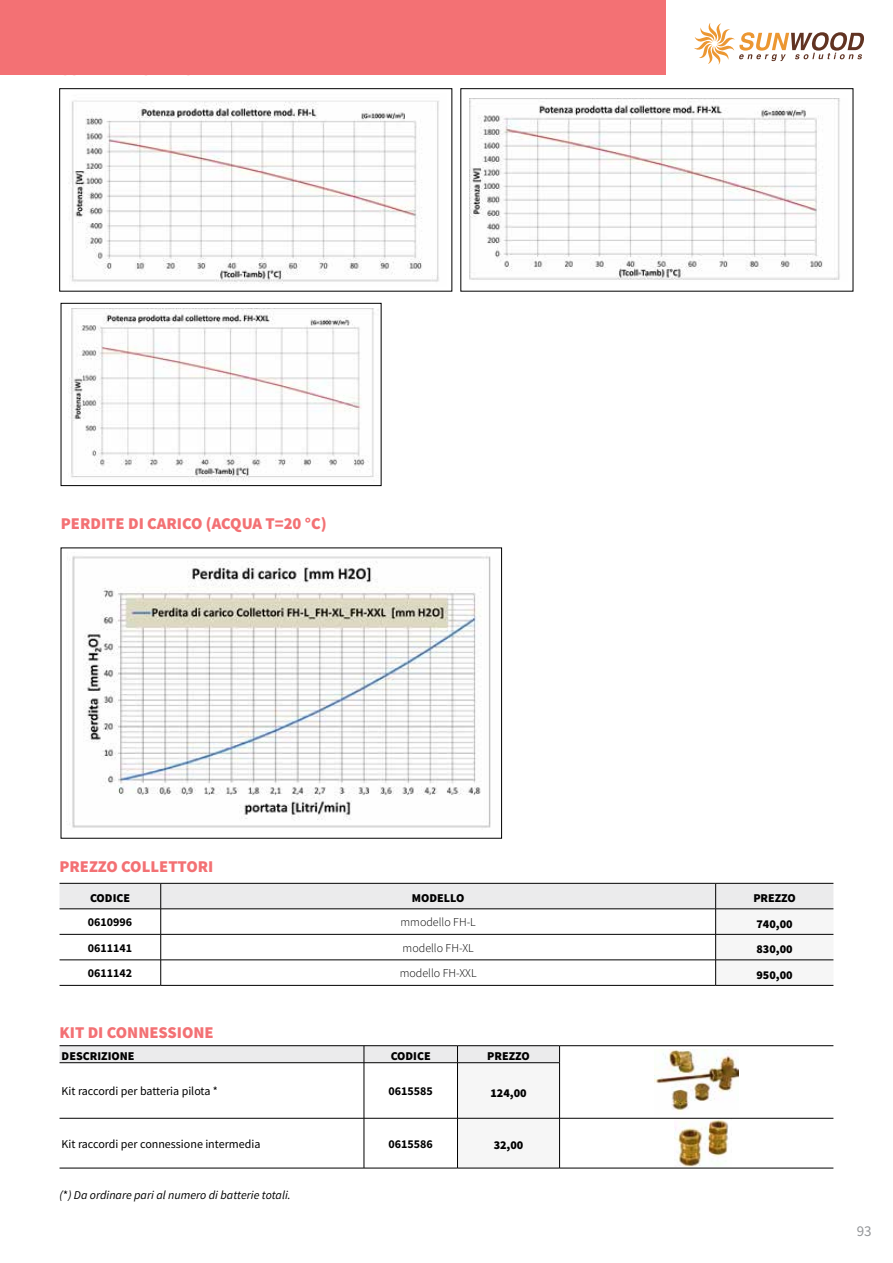
<style>
.page{position:relative;width:893px;height:1263px;background:#fff}
.page>*{position:absolute;margin:0;border:0;box-sizing:border-box;transform-origin:0 0}
.t1{font:900 16.5px "Source Sans Pro";color:#f37174}
.t2{font:15px "Source Sans Pro";color:#939598}
.t3{font:900 12px "Source Sans Pro";color:#000}
.t4{font:12px "Source Sans Pro";color:#000}
.t5{font:italic 12px "Source Sans Pro";color:#000}
.t6{font:300 12px "Source Sans Pro";color:#000}
.t7{font:700 12px "Source Sans Pro";color:#000}
.s1{font-style:normal}
</style>
<div class="page">
<div style="left:0;top:0;width:665px;height:75px;background:#f37174"></div>
<svg style="left:694px;top:23px;width:170px;height:42px"></svg>
<img style="left:68px;top:100px;width:371px;height:184px">
<img style="left:69px;top:556px;width:422px;height:272px">
<img style="left:655px;top:1049px;width:84px;height:64px">
<img style="left:675px;top:1119px;width:54px;height:47px">
<img style="left:469px;top:98px;width:371px;height:182px">
<img style="left:69px;top:308px;width:305px;height:172px">
<div style="left:61px;top:303px;width:320px;height:183px;border:1px solid #000"></div>
<svg style="left:60px;top:883px;width:773px;height:102px"></svg>
<hr style="left:60px;top:985px;width:101px;height:1px;background:#000">
<hr style="left:161px;top:985px;width:555px;height:1px;background:#000">
<hr style="left:716px;top:985px;width:117px;height:1px;background:#000">
<hr style="left:60px;top:1045px;width:304px;height:1px;background:#000">
<hr style="left:364px;top:1045px;width:93px;height:1px;background:#000">
<hr style="left:457px;top:1045px;width:103px;height:1px;background:#000">
<hr style="left:560px;top:1045px;width:273px;height:1px;background:#000">
<svg style="left:60px;top:1046px;width:500px;height:122px"></svg>
<hr style="left:60px;top:1062px;width:304px;height:1px;background:#000">
<hr style="left:364px;top:1062px;width:93px;height:1px;background:#000">
<hr style="left:364px;top:1063px;width:1px;height:55px;background:#000">
<hr style="left:457px;top:1062px;width:103px;height:1px;background:#000">
<hr style="left:457px;top:1063px;width:1px;height:55px;background:#000">
<hr style="left:559px;top:1063px;width:1px;height:55px;background:#000">
<hr style="left:60px;top:1118px;width:304px;height:1px;background:#000">
<hr style="left:364px;top:1118px;width:93px;height:1px;background:#000">
<hr style="left:364px;top:1118px;width:1px;height:50px;background:#000">
<hr style="left:457px;top:1118px;width:103px;height:1px;background:#000">
<hr style="left:457px;top:1118px;width:1px;height:50px;background:#000">
<hr style="left:560px;top:1118px;width:273px;height:1px;background:#000">
<hr style="left:559px;top:1118px;width:1px;height:50px;background:#000">
<hr style="left:60px;top:1168px;width:304px;height:1px;background:#000">
<hr style="left:364px;top:1168px;width:93px;height:1px;background:#000">
<hr style="left:457px;top:1168px;width:103px;height:1px;background:#000">
<hr style="left:560px;top:1168px;width:273px;height:1px;background:#000">
<h1 class="t1" style="left:61px;top:512px;width:267px">PERDITE DI CARICO (ACQUA T=20 °C)</h1>
<h1 class="t1" style="left:60px;top:855px;width:155px">PREZZO COLLETTORI</h1>
<p class="t3" style="left:90px;top:890px;width:42px">CODICE</p>
<p class="t3" style="left:412px;top:890px;width:54px">MODELLO</p>
<p class="t3" style="left:753px;top:890px;width:44px">PREZZO</p>
<p class="t7" style="left:88px;top:914px;width:46px">0610996</p>
<p class="t6" style="left:401px;top:915px;width:77px">mmodello FH-L</p>
<p class="t3" style="left:756px;top:915px;width:38px">740,00</p>
<p class="t7" style="left:88px;top:939px;width:46px">0611141</p>
<p class="t6" style="left:403px;top:940px;width:73px">modello FH-XL</p>
<p class="t3" style="left:756px;top:941px;width:38px">830,00</p>
<p class="t7" style="left:88px;top:965px;width:46px">0611142</p>
<p class="t6" style="left:400px;top:966px;width:78px">modello FH-XXL</p>
<p class="t3" style="left:756px;top:966px;width:38px">950,00</p>
<h1 class="t1" style="left:60px;top:1021px;width:156px">KIT DI CONNESSIONE</h1>
<p class="t3" style="left:62px;top:1048px;width:74px">DESCRIZIONE</p>
<p class="t3" style="left:391px;top:1048px;width:42px">CODICE</p>
<p class="t3" style="left:487px;top:1048px;width:44px">PREZZO</p>
<p class="t4" style="left:62px;top:1083px;width:158px">Kit raccordi per batteria pilota *</p>
<p class="t7" style="left:389px;top:1083px;width:46px">0615585</p>
<p class="t3" style="left:490px;top:1084px;width:38px">124,00</p>
<p class="t4" style="left:62px;top:1136px;width:200px">Kit raccordi per connessione intermedia</p>
<p class="t7" style="left:389px;top:1135px;width:46px">0615586</p>
<p class="t3" style="left:494px;top:1137px;width:31px">32,00</p>
<p class="t5" style="left:60px;top:1188px;width:233px">(<span class="s1">*</span>) Da ordinare pari al numero di batterie totali.</p>
<p class="t2" style="left:857px;top:1221px;width:16px">93</p>
</div>
